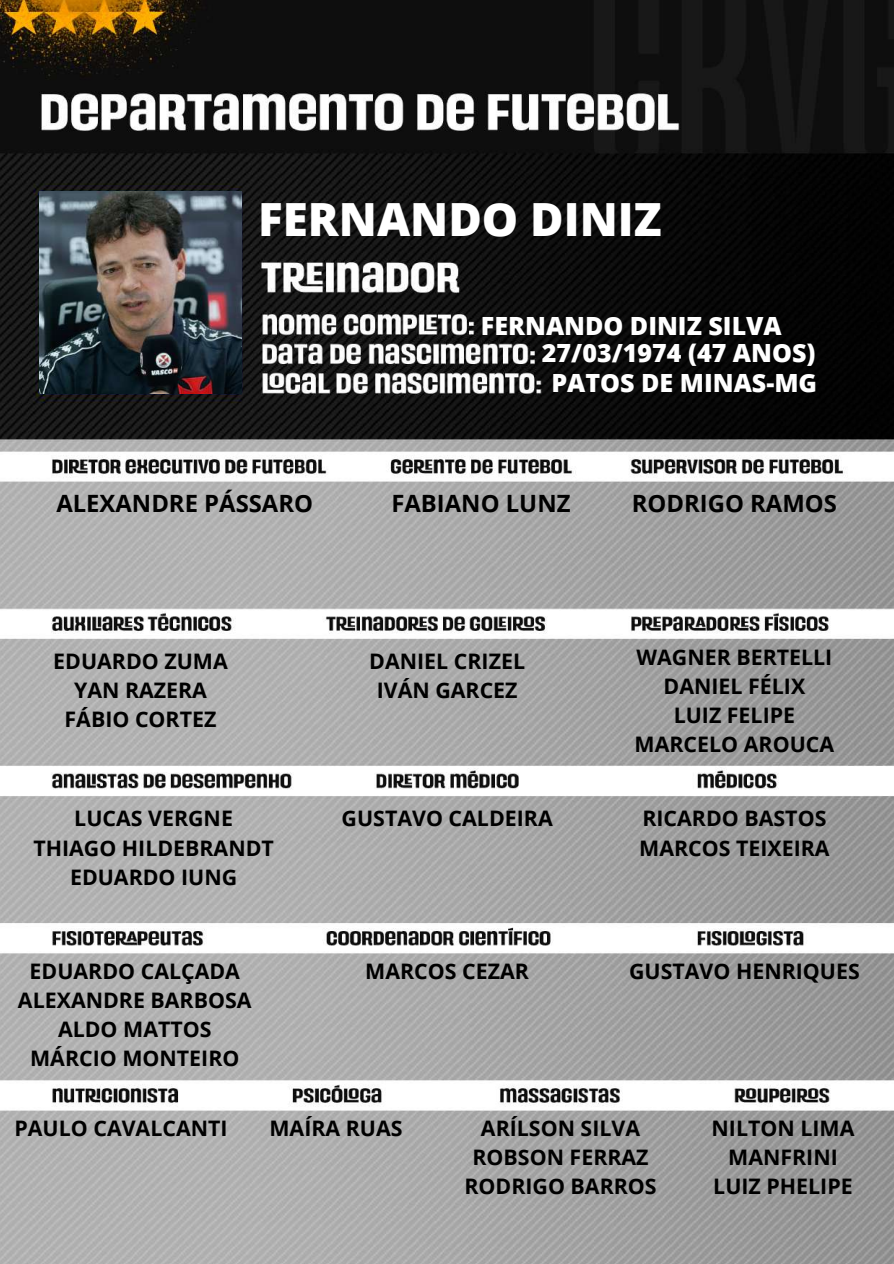
<style>
.page{position:relative;width:894px;height:1264px;background:#fff}
.page>*{position:absolute;margin:0;border:0;box-sizing:border-box;transform-origin:0 0}
.t1{font:800 45.75px "Open Sans";color:#fff}
.t2{font:800 25.05px "Open Sans";color:#fff}
.t3{font:700 23.85px "Open Sans";color:#000}
.t4{font:700 21.3px/29.1px "Open Sans";color:#000;text-align:center}
</style>
<div class="page">
<img style="left:0;top:0;width:893px;height:1263px">
<img style="left:39px;top:192px;width:202px;height:202px">
<h1 class="t1" style="left:258px;top:187px;width:405px">FERNANDO DINIZ</h1>
<p class="t3" style="left:56px;top:487px;width:258px">ALEXANDRE PÁSSARO</p>
<p class="t2" style="left:481px;top:308px;width:302px">FERNANDO DINIZ SILVA</p>
<p class="t2" style="left:542px;top:335px;width:275px">27/03/1974 (47 ANOS)</p>
<p class="t2" style="left:551px;top:365px;width:267px">PATOS DE MINAS-MG</p>
<p class="t3" style="left:391px;top:487px;width:180px">FABIANO LUNZ</p>
<p class="t3" style="left:631px;top:487px;width:206px">RODRIGO RAMOS</p>
<p class="t4" style="left:53px;top:646px;width:176px">EDUARDO ZUMA<br>YAN RAZERA<br>FÁBIO CORTEZ</p>
<p class="t4" style="left:634px;top:642px;width:201px">WAGNER BERTELLI<br>DANIEL FÉLIX<br>LUIZ FELIPE<br>MARCELO AROUCA</p>
<p class="t4" style="left:369px;top:646px;width:157px">DANIEL CRIZEL<br>IVÁN GARCEZ</p>
<p class="t4" style="left:33px;top:803px;width:242px">LUCAS VERGNE<br>THIAGO HILDEBRANDT<br>EDUARDO IUNG</p>
<p class="t4" style="left:341px;top:803px;width:212px">GUSTAVO CALDEIRA</p>
<p class="t4" style="left:639px;top:803px;width:192px;text-align:left">RICARDO BASTOS<br>MARCOS TEIXEIRA</p>
<p class="t4" style="left:18px;top:955px;width:235px">EDUARDO CALÇADA<br>ALEXANDRE BARBOSA<br>ALDO MATTOS<br>MÁRCIO MONTEIRO</p>
<p class="t4" style="left:365px;top:955px;width:165px">MARCOS CEZAR</p>
<p class="t4" style="left:629px;top:955px;width:232px">GUSTAVO HENRIQUES</p>
<p class="t4" style="left:14px;top:1112px;width:215px">PAULO CAVALCANTI</p>
<p class="t4" style="left:269px;top:1112px;width:135px">MAÍRA RUAS</p>
<p class="t4" style="left:464px;top:1112px;width:194px">ARÍLSON SILVA<br>ROBSON FERRAZ<br>RODRIGO BARROS</p>
<p class="t4" style="left:711px;top:1112px;width:144px">NILTON LIMA<br>MANFRINI<br>LUIZ PHELIPE</p>
</div>
